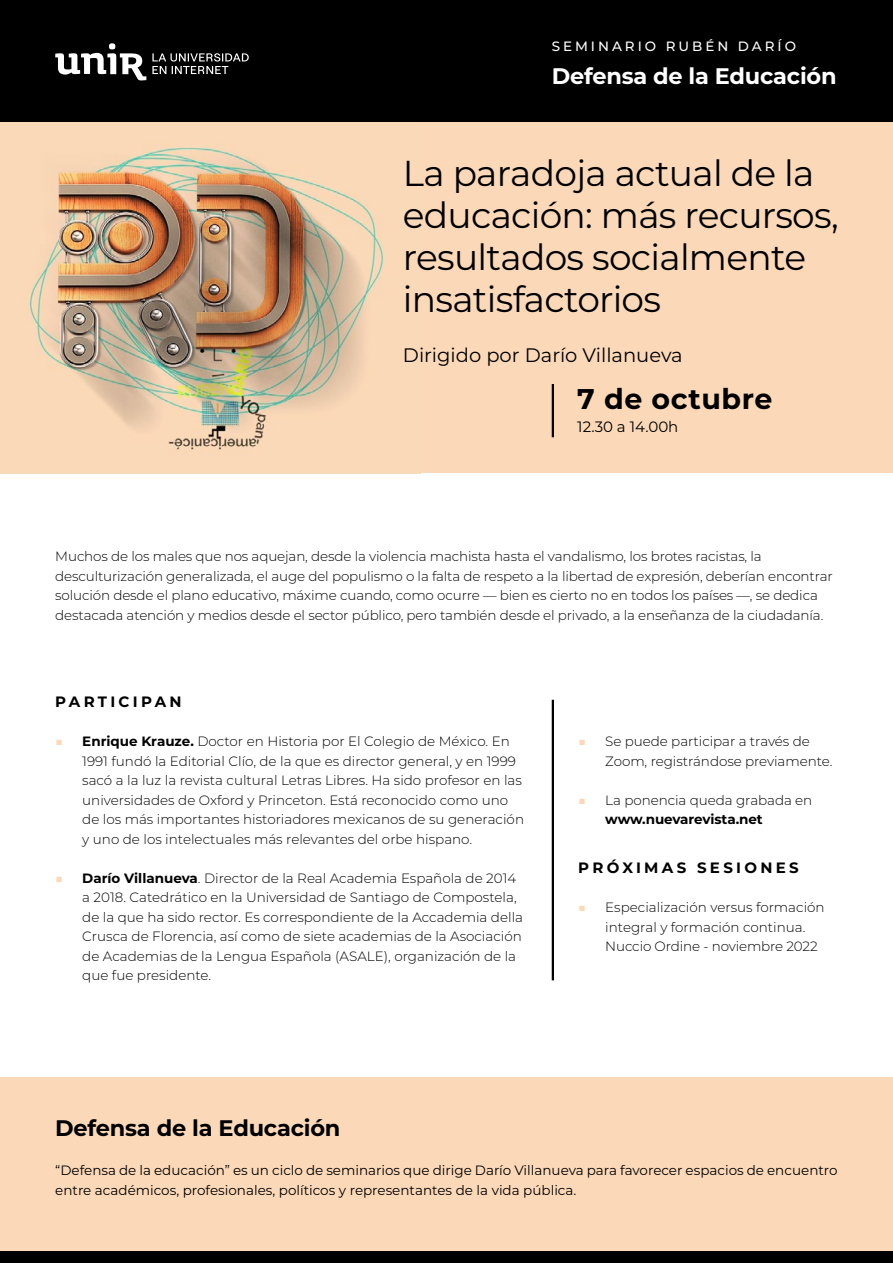
<style>
.page{position:relative;width:893px;height:1263px;background:#fff}
.page>*{position:absolute;margin:0;border:0;box-sizing:border-box;transform-origin:0 0}
._03_Ponente{font:36px/42px "Montserrat";letter-spacing:-.02em;color:#000}
._05_Fecha{font:700 28.5px "Montserrat";letter-spacing:.02em;color:#000}
._01_Seminario{font:700 22.5px "Montserrat";letter-spacing:-.01em;color:#fff}
._06_Cuerpo_Texto{font:700 22.5px "Montserrat";letter-spacing:-.01em;color:#000}
._03_Ponente-2{font:19.5px "Montserrat";color:#000}
._04_Antetítulo{font:700 15px "Montserrat";letter-spacing:.22em;color:#000}
._05_Hora{font:15px "Montserrat";color:#000}
._06_Cuerpo_Texto-2{font:300 13.5px/19.5px "Montserrat";letter-spacing:-.005em;color:#000}
._06_Cuerpo_Texto-3{font:13.5px/19.5px "Montserrat";color:#000}
._01_Seminario-2{font:500 13.5px "Montserrat";letter-spacing:.22em;color:#fff}
.s1{color:#fbd9b8}
.s2{font-weight:700}
</style>
<div class="page">
<div style="left:0;top:111px;width:893px;height:362px;background:#fbd9b8"></div>
<img style="left:0;top:121px;width:420px;height:329px">
<div style="left:0;top:0;width:893px;height:121px;background:#000"></div>
<hr style="left:552px;top:384px;width:2px;height:53px;background:#000">
<div style="left:0;top:1251px;width:893px;height:12px;background:#000"></div>
<svg style="left:55px;top:43px;width:91px;height:37px"></svg>
<svg style="left:152px;top:53px;width:97px;height:21px"></svg>
<hr style="left:552px;top:700px;width:2px;height:280px;background:#000">
<div style="left:0;top:1078px;width:893px;height:173px;background:#fbd9b8"></div>
<p class="_01_Seminario-2" style="left:552px;top:37px;width:246px">SEMINARIO RUBÉN DARÍO</p>
<p class="_01_Seminario" style="left:552px;top:60px;width:286px">Defensa de la Educación</p>
<p class="_03_Ponente" style="left:403px;top:151px;width:437px">La paradoja actual de la educación: más recursos, resultados socialmente insatisfactorios</p>
<p class="_03_Ponente-2" style="left:403px;top:341px;width:281px">Dirigido por Darío Villanueva</p>
<p class="_05_Fecha" style="left:577px;top:379px;width:197px">7 de octubre</p>
<p class="_05_Hora" style="left:577px;top:417px;width:103px">12.30 a 14.00h</p>
<p class="_06_Cuerpo_Texto-2" style="left:55px;top:546px;width:779px">Muchos de los males que nos aquejan, desde la violencia machista hasta el vandalismo, los brotes racistas, la desculturización generalizada, el auge del populismo o la falta de respeto a la libertad de expresión, deberían encontrar solución desde el plano educativo, máxime cuando, como ocurre — bien es cierto no en todos los países —, se dedica destacada atención y medios desde el sector público, pero también desde el privado, a la enseñanza de la ciudadanía.</p>
<p class="_04_Antetítulo" style="left:55px;top:691px;width:128px">PARTICIPAN</p>
<p class="_06_Cuerpo_Texto-2" style="left:82px;top:731px;width:443px;text-indent:-27px"><span class="s1">■</span> <span class="s2">Enrique Krauze.</span> Doctor en Historia por El Colegio de México. En 1991 fundó la Editorial Clío, de la que es director general, y en 1999 sacó a la luz la revista cultural Letras Libres. Ha sido profesor en las universidades de Oxford y Princeton. Está reconocido como uno de los más importantes historiadores mexicanos de su generación y uno de los intelectuales más relevantes del orbe hispano.</p>
<p class="_06_Cuerpo_Texto-2" style="left:82px;top:868px;width:442px;text-indent:-27px"><span class="s1">■</span> <span class="s2">Darío Villanueva</span>. Director de la Real Academia Española de 2014 a 2018. Catedrático en la Universidad de Santiago de Compostela, de la que ha sido rector. Es correspondiente de la Accademia della Crusca de Florencia, así como de siete academias de la Asociación de Academias de la Lengua Española (ASALE), organización de la que fue presidente.</p>
<p class="_06_Cuerpo_Texto-2" style="left:605px;top:731px;width:229px;text-indent:-27px"><span class="s1">■</span> Se puede participar a través de<br>Zoom, registrándose previamente.</p>
<p class="_06_Cuerpo_Texto-2" style="left:605px;top:790px;width:209px;text-indent:-27px"><span class="s1">■</span> La ponencia queda grabada en <span class="s2">www.nuevarevista.net</span></p>
<p class="_04_Antetítulo" style="left:578px;top:857px;width:222px">PRÓXIMAS SESIONES</p>
<p class="_06_Cuerpo_Texto-2" style="left:605px;top:897px;width:221px;text-indent:-27px"><span class="s1">■</span> Especialización versus formación integral y formación continua.<br>Nuccio Ordine - noviembre 2022</p>
<p class="_06_Cuerpo_Texto" style="left:55px;top:1112px;width:287px">Defensa de la Educación</p>
<p class="_06_Cuerpo_Texto-3" style="left:55px;top:1160px;width:784px">“Defensa de la educación” es un ciclo de seminarios que dirige Darío Villanueva para favorecer espacios de encuentro entre académicos, profesionales, políticos y representantes de la vida pública.</p>
</div>
